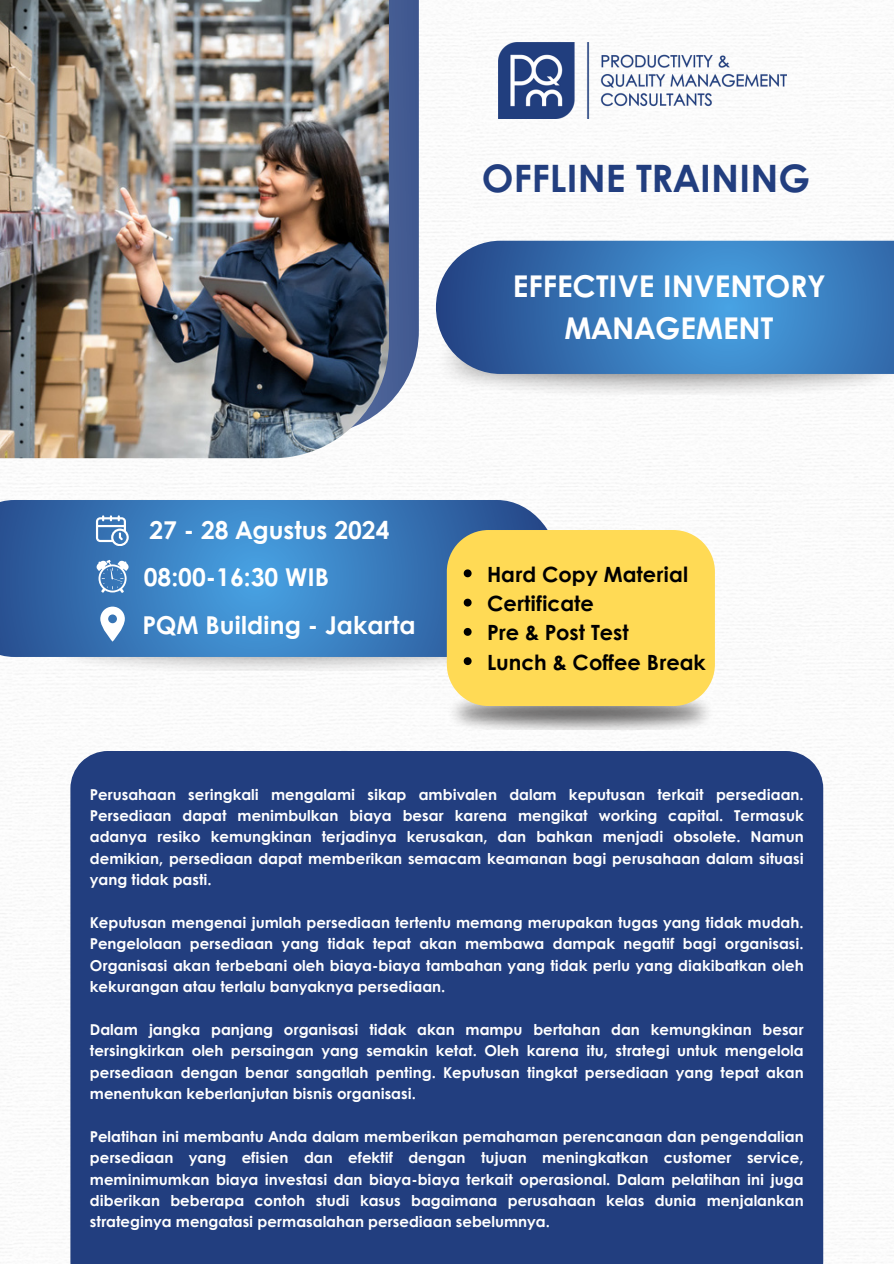
<style>
.page{position:relative;width:894px;height:1264px;background:#fff}
.page>*{position:absolute;margin:0;border:0;box-sizing:border-box;transform-origin:0 0}
.t1{font:700 37.8px "Century Gothic";color:#223e7f}
.t2{font:700 30px/41.7px "Century Gothic";color:#fff;text-align:center}
.t3{font:700 24.6px "Century Gothic";color:#fff}
.t4{font:700 21px "Century Gothic";color:#000}
.t5{font:700 15px/21.3px "Century Gothic";color:#fff;text-align:justify}
</style>
<div class="page">
<svg style="left:389px;top:0;width:30px;height:428px;background:#566b9d"></svg>
<img style="left:0;top:0;width:389px;height:458px">
<img style="left:498px;top:43px;width:288px;height:75px">
<svg style="left:0;top:500px;width:560px;height:157px;background:#3a7bbb"></svg>
<svg style="left:96px;top:515px;width:32px;height:30px"></svg>
<svg style="left:96px;top:560px;width:33px;height:32px"></svg>
<svg style="left:100px;top:606px;width:25px;height:35px"></svg>
<div style="left:70px;top:751px;width:753px;height:512px;background:#223e7f"></div>
<svg style="left:436px;top:241px;width:457px;height:133px;background:#3d7cbb"></svg>
<div style="left:446px;top:530px;width:268px;height:176px;background:#ffda55"></div>
<svg style="left:463px;top:569px;width:8px;height:8px"></svg>
<svg style="left:463px;top:598px;width:8px;height:8px"></svg>
<svg style="left:463px;top:628px;width:8px;height:8px"></svg>
<svg style="left:463px;top:657px;width:8px;height:8px"></svg>
<h3 class="t1" style="left:482px;top:150px;width:330px">OFFLINE TRAINING</h3>
<p class="t3" style="left:149px;top:511px;width:241px">27 - 28 Agustus 2024</p>
<p class="t3" style="left:144px;top:559px;width:187px">08:00-16:30 WIB</p>
<h4 class="t3" style="left:142px;top:606px;width:274px">PQM Building - Jakarta</h4>
<p class="t2" style="left:512px;top:264px;width:313px">EFFECTIVE INVENTORY<br>MANAGEMENT</p>
<h1 class="t4" style="left:487px;top:558px;width:202px">Hard Copy Material</h1>
<h2 class="t4" style="left:487px;top:587px;width:108px">Certificate</h2>
<p class="t4" style="left:487px;top:616px;width:143px">Pre &amp; Post Test</p>
<p class="t4" style="left:487px;top:646px;width:220px">Lunch &amp; Coffee Break</p>
<p class="t5" style="left:90px;top:782px;width:715px">Perusahaan seringkali mengalami sikap ambivalen dalam keputusan terkait persediaan.<br>Persediaan dapat menimbulkan biaya besar karena mengikat working capital. Termasuk adanya resiko kemungkinan terjadinya kerusakan, dan bahkan menjadi obsolete. Namun demikian, persediaan dapat memberikan semacam keamanan bagi perusahaan dalam situasi yang tidak pasti.</p>
<h4 class="t5" style="left:90px;top:911px;width:715px">Keputusan mengenai jumlah persediaan tertentu memang merupakan tugas yang tidak mudah.<br>Pengelolaan persediaan yang tidak tepat akan membawa dampak negatif bagi organisasi.<br>Organisasi akan terbebani oleh biaya-biaya tambahan yang tidak perlu yang diakibatkan oleh kekurangan atau terlalu banyaknya persediaan.</h4>
<p class="t5" style="left:90px;top:1018px;width:715px">Dalam jangka panjang organisasi tidak akan mampu bertahan dan kemungkinan besar tersingkirkan oleh persaingan yang semakin ketat. Oleh karena itu, strategi untuk mengelola persediaan dengan benar sangatlah penting. Keputusan tingkat persediaan yang tepat akan menentukan keberlanjutan bisnis organisasi.</p>
<p class="t5" style="left:90px;top:1124px;width:715px">Pelatihan ini membantu Anda dalam memberikan pemahaman perencanaan dan pengendalian persediaan yang efisien dan efektif dengan tujuan meningkatkan customer service, meminimumkan biaya investasi dan biaya-biaya terkait operasional. Dalam pelatihan ini juga diberikan beberapa contoh studi kasus bagaimana perusahaan kelas dunia menjalankan strateginya mengatasi permasalahan persediaan sebelumnya.</p>
</div>
